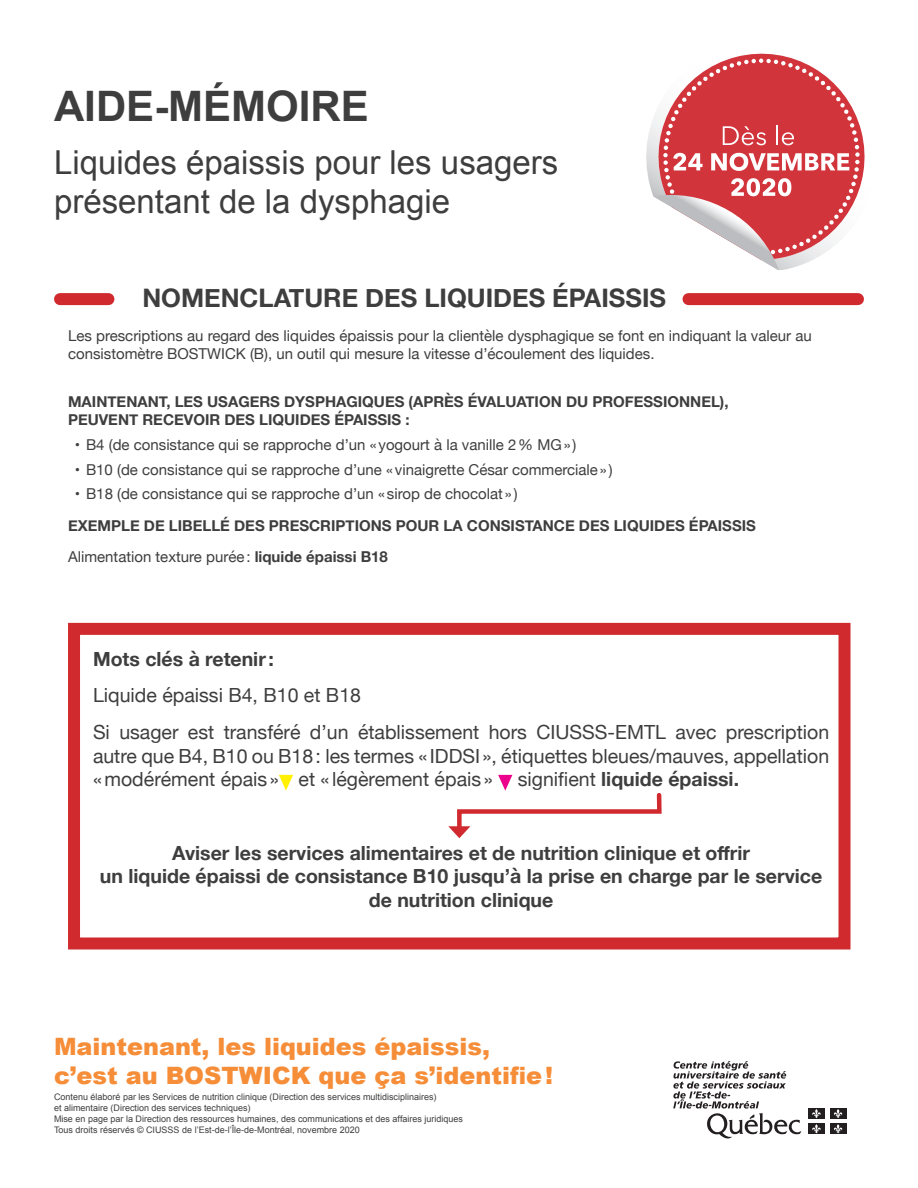
<style>
.page{position:relative;width:918px;height:1188px;background:#fff}
.page>*{position:absolute;margin:0;border:0;box-sizing:border-box;transform-origin:0 0}
.t1{font:700 42px "Arial";color:#3e3e3f}
.t2{font:33px/39.6px "Arial";color:#3e3e3f}
.t3{font:700 25.5px "Helvetica Neue";color:#3e3e3f}
.t4{font:900 24px/28.7px "Arial";color:#f68d38}
.t5{font:19.5px/36.9px "Helvetica Neue";color:#3e3e3f}
.t6{font:700 19.5px/23.4px "Helvetica Neue";color:#3e3e3f;text-align:center}
.t7{font:15px/18px "Helvetica Neue";color:#3e3e3f}
.t8{font:700 15px/18px "Helvetica Neue";color:#3e3e3f}
.t9{font:9px/10.8px "Arial";color:#3e3e3f}
.s1{font-weight:400}
</style>
<div class="page">
<div style="left:688px;top:293px;width:170px;height:12px;background:#d0292e"></div>
<div style="left:60px;top:293px;width:48px;height:12px;background:#d0292e"></div>
<svg style="left:648px;top:53px;width:217px;height:142px"></svg>
<svg style="left:653px;top:59px;width:207px;height:211px"></svg>
<svg style="left:673px;top:1061px;width:129px;height:78px"></svg>
<div style="left:808px;top:1108px;width:17px;height:11px;background:#231f20"></div>
<svg style="left:812px;top:1109px;width:9px;height:9px"></svg>
<div style="left:830px;top:1108px;width:16px;height:11px;background:#231f20"></div>
<svg style="left:834px;top:1109px;width:9px;height:9px"></svg>
<div style="left:808px;top:1124px;width:17px;height:10px;background:#231f20"></div>
<svg style="left:812px;top:1124px;width:9px;height:9px"></svg>
<div style="left:830px;top:1124px;width:16px;height:10px;background:#231f20"></div>
<svg style="left:834px;top:1124px;width:9px;height:9px"></svg>
<div style="left:68px;top:623px;width:782px;height:327px;border:12px solid #d0292e"></div>
<svg style="left:279px;top:775px;width:14px;height:16px"></svg>
<svg style="left:448px;top:775px;width:214px;height:63px"></svg>
<h1 class="t1" style="left:54px;top:78px;width:316px">AIDE-MÉMOIRE</h1>
<h2 class="t2" style="left:54px;top:143px;width:506px">Liquides épaissis pour les usagers présentant de la dysphagie</h2>
<h3 class="t3" style="left:142px;top:278px;width:525px">NOMENCLATURE DES LIQUIDES ÉPAISSIS</h3>
<p class="t7" style="left:68px;top:328px;width:745px">Les prescriptions au regard des liquides épaissis pour la clientèle dysphagique se font en indiquant la valeur au consistomètre BOSTWICK (B), un outil qui mesure la vitesse d’écoulement des liquides.</p>
<p class="t8" style="left:68px;top:393px;width:662px">MAINTENANT, LES USAGERS DYSPHAGIQUES (APRÈS ÉVALUATION DU PROFESSIONNEL),<br>PEUVENT RECEVOIR DES LIQUIDES ÉPAISSIS :</p>
<p class="t7" style="left:75px;top:436px;width:503px">• B4 (de consistance qui se rapproche d’un « yogourt à la vanille 2% MG» )</p>
<p class="t7" style="left:75px;top:461px;width:539px">• B10 (de consistance qui se rapproche d’une « vinaigrette César commerciale» )</p>
<p class="t7" style="left:75px;top:486px;width:444px">• B18 (de consistance qui se rapproche d’un « sirop de chocolat » )</p>
<p class="t8" style="left:68px;top:510px;width:689px;line-height:31.5px">EXEMPLE DE LIBELLÉ DES PRESCRIPTIONS POUR LA CONSISTANCE DES LIQUIDES ÉPAISSIS<br><span class="s1">Alimentation texture purée:</span> liquide épaissi B18</p>
<h3 class="t6" style="left:93px;top:647px;width:182px">Mots clés à retenir:</h3>
<h3 class="t5" style="left:93px;top:678px;width:738px">Liquide épaissi B4, B10 et B18<br>Si usager est transféré d’un établissement hors CIUSSS-EMTL avec prescription</h3>
<h3 class="t5" style="left:93px;top:745px;width:738px;line-height:23.4px">autre que B4, B10 ou B18: les termes « IDDSI », étiquettes bleues/mauves, appellation «modérément épais» et « légèrement épais »</h3>
<h3 class="t6" style="left:518px;top:768px;width:223px"><span class="s1">signifient</span> liquide épaissi.</h3>
<h3 class="t6" style="left:100px;top:842px;width:724px">Aviser les services alimentaires et de nutrition clinique et offrir<br>un liquide épaissi de consistance B10 jusqu’à la prise en charge par le service de nutrition clinique</h3>
<h3 class="t4" style="left:54px;top:1032px;width:501px">Maintenant, les liquides épaissis, c’est au BOSTWICK que ça s’identifie!</h3>
<p class="t9" style="left:54px;top:1092px;width:411px">Contenu élaboré par les Services de nutrition clinique (Direction des services multidisciplinaires)<br>et alimentaire (Direction des services techniques)<br>Mise en page par la Direction des ressources humaines, des communications et des affaires juridiques Tous droits réservés © CIUSSS de l’Est-de-l’Île-de-Montréal, novembre 2020</p>
</div>
